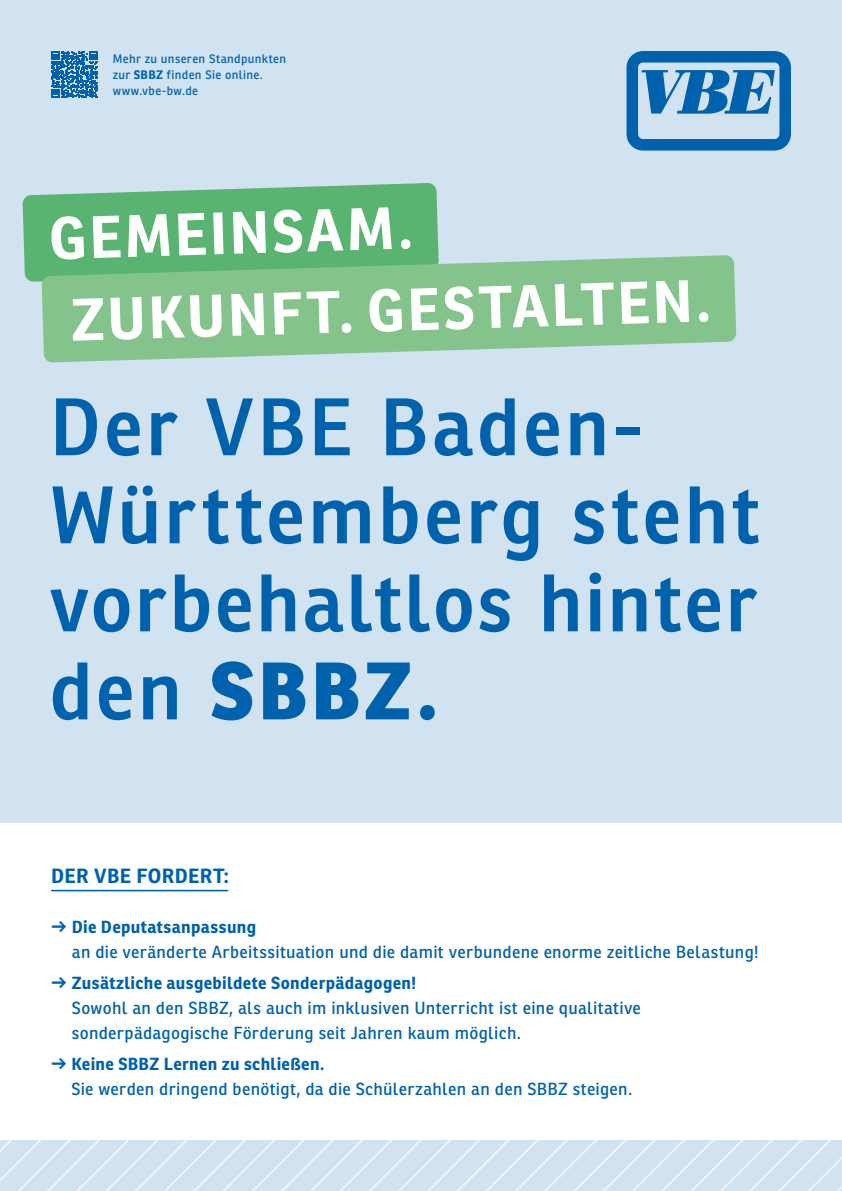
<style>
.page{position:relative;width:842px;height:1191px;background:#fff}
.page>*{position:absolute;margin:0;border:0;box-sizing:border-box;transform-origin:0 0}
.t1{font:600 79px/88px "Ronnia";letter-spacing:.035em;color:#0061ad}
.t2{font:700 58px/82.7px "Ronnia";color:#fff}
.t3{font:700 20px "Ronnia";letter-spacing:.02em;color:#0061ad}
.t4{font:17px/25px "Ronnia";letter-spacing:.015em;color:#0061ad}
.t5{font:700 17px "Ronnia";letter-spacing:.02em;color:#0061ad}
.t6{font:12px/16px "Ronnia";letter-spacing:.025em;color:#0061ad}
.s1{font-weight:700}
.s2{font-weight:800}
</style>
<div class="page">
<svg style="left:0;top:1140px;width:842px;height:51px;background:#d3e3f1"></svg>
<div style="left:0;top:0;width:842px;height:823px;background:#d1e2f1"></div>
<svg style="left:626px;top:51px;width:165px;height:99px;background:#629dcc"></svg>
<svg style="left:51px;top:51px;width:47px;height:47px;background:#317fbd"></svg>
<svg style="left:23px;top:183px;width:416px;height:99px;background:#62b87b"></svg>
<svg style="left:42px;top:255px;width:694px;height:107px;background:#89c595"></svg>
<hr style="left:51px;top:889px;width:177px;height:2px;background:#0061ad">
<p class="t6" style="left:113px;top:51px;width:175px">Mehr zu unseren Standpunkten zur <span class="s1">SBBZ</span> finden Sie online. www.vbe-bw.de</p>
<h2 class="t2" style="left:67px;top:197px;width:642px;text-indent:-19px;rotate:-2deg">GEMEINSAM.<br>ZUKUNFT. GESTALTEN.</h2>
<h1 class="t1" style="left:50px;top:383px;width:712px">Der VBE Baden-<br>Württemberg steht vorbehaltlos hinter den <span class="s2">SBBZ.</span></h1>
<p class="t3" style="left:51px;top:863px;width:179px">DER VBE FORDERT:</p>
<p class="t5" style="left:51px;top:916px;width:207px">d Die Deputatsanpassung</p>
<p class="t4" style="left:72px;top:939px;width:688px">an die veränderte Arbeitssituation und die damit verbundene enorme zeitliche Belastung!</p>
<p class="t5" style="left:51px;top:972px;width:366px">d Zusätzliche ausgebildete Sonderpädagogen!</p>
<p class="t4" style="left:72px;top:995px;width:570px">Sowohl an den SBBZ, als auch im inklusiven Unterricht ist eine qualitative sonderpädagogische Förderung seit Jahren kaum möglich.</p>
<p class="t5" style="left:51px;top:1053px;width:275px">d Keine SBBZ Lernen zu schließen.</p>
<p class="t4" style="left:71px;top:1076px;width:562px">Sie werden dringend benötigt, da die Schülerzahlen an den SBBZ steigen.</p>
</div>
